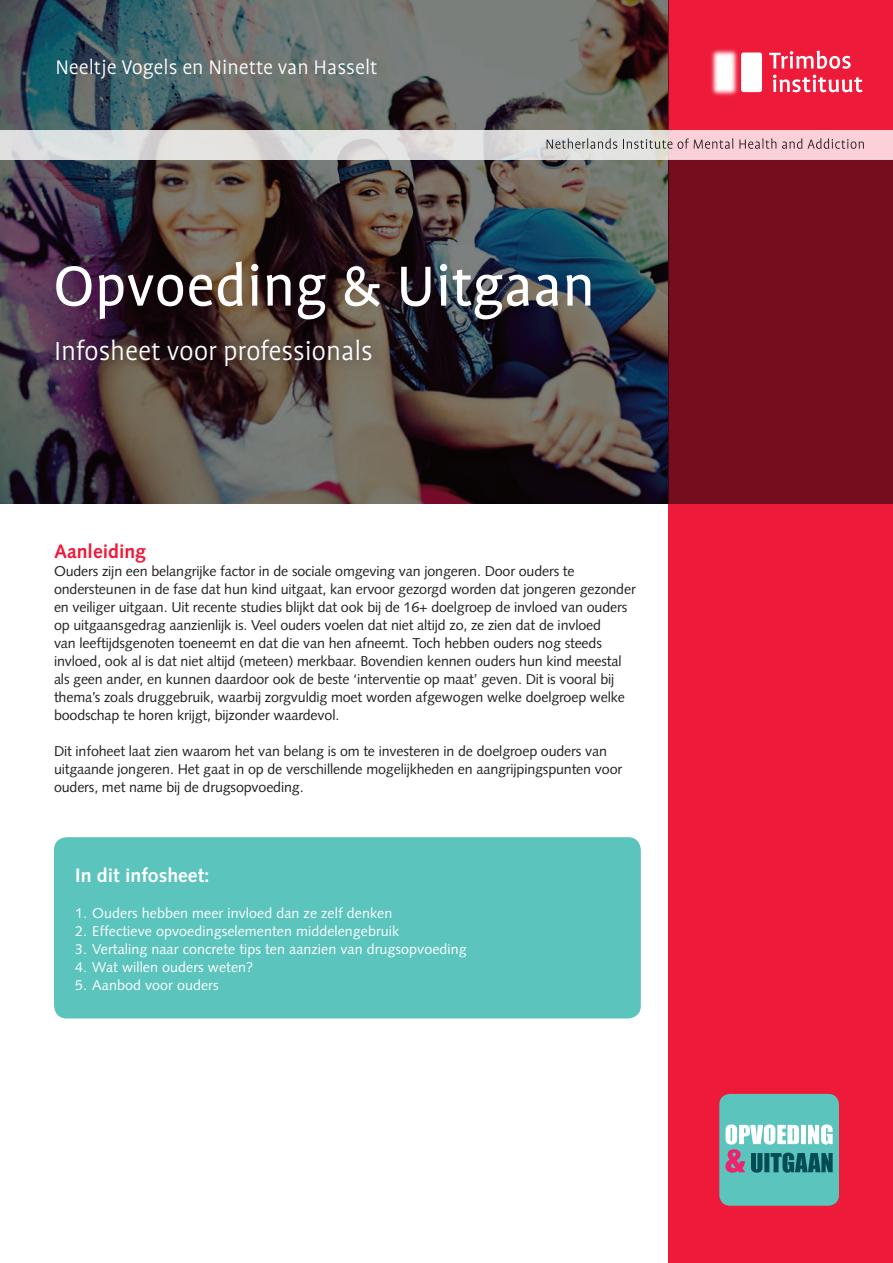
<style>
.page{position:relative;width:893px;height:1263px;background:#fff}
.page>*{position:absolute;margin:0;border:0;box-sizing:border-box;transform-origin:0 0}
.t1{font:64.5px "Profile OT";color:#fff}
.t2{font:300 30px "Profile OT";letter-spacing:-.005em;color:#fff}
.t3{font:300 22.5px "Profile OT";color:#fff}
.t4{font:700 19.5px "Syntax LT Std";color:#fff}
.t5{font:700 19.5px "Syntax LT Std";color:#ed1a3a}
.t6{font:14.25px/18px "Syntax LT Std";letter-spacing:-.01em;color:#231f20}
.t7{font:14.25px "Syntax LT Std";letter-spacing:.005em;color:#fff}
</style>
<div class="page">
<div style="left:668px;top:0;width:225px;height:1263px;background:#ed1a3a"></div>
<div style="left:668px;top:159px;width:225px;height:345px;background:#760d1e"></div>
<img style="left:0;top:0;width:668px;height:504px">
<svg style="left:1px;top:130px;width:892px;height:29px;background:#e3dbdc"></svg>
<svg style="left:547px;top:138px;width:70px;height:11px"></svg>
<svg style="left:623px;top:139px;width:49px;height:10px"></svg>
<svg style="left:678px;top:138px;width:55px;height:11px"></svg>
<svg style="left:739px;top:138px;width:37px;height:11px"></svg>
<svg style="left:782px;top:138px;width:82px;height:11px"></svg>
<svg style="left:773px;top:51px;width:78px;height:18px"></svg>
<svg style="left:773px;top:75px;width:89px;height:17px"></svg>
<img style="left:711px;top:49px;width:62px;height:47px">
<div style="left:43px;top:326px;width:342px;height:52px;background:#231f20;opacity:.75"></div>
<div style="left:54px;top:837px;width:587px;height:181px;background:#5ac4bd;border-radius:13px"></div>
<svg style="left:0;top:130px;width:1px;height:29px"></svg>
<div style="left:719px;top:1094px;width:120px;height:112px;background:#5ac4bd;border-radius:11px"></div>
<svg style="left:725px;top:1124px;width:108px;height:49px"></svg>
<h3 class="t3" style="left:55px;top:55px;width:324px">Neeltje Vogels en Ninette van Hasselt</h3>
<h1 class="t1" style="left:53px;top:252px;width:544px">Opvoeding &amp; Uitgaan</h1>
<h2 class="t2" style="left:54px;top:335px;width:320px">Infosheet voor professionals</h2>
<h3 class="t5" style="left:54px;top:540px;width:94px">Aanleiding</h3>
<p class="t6" style="left:54px;top:562px;width:583px">Ouders zijn een belangrijke factor in de sociale omgeving van jongeren. Door ouders te ondersteunen in de fase dat hun kind uitgaat, kan ervoor gezorgd worden dat jongeren gezonder en veiliger uitgaan. Uit recente studies blijkt dat ook bij de 16+ doelgroep de invloed van ouders op uitgaansgedrag aanzienlijk is. Veel ouders voelen dat niet altijd zo, ze zien dat de invloed<br>van leeftijdsgenoten toeneemt en dat die van hen afneemt. Toch hebben ouders nog steeds invloed, ook al is dat niet altijd (meteen) merkbaar. Bovendien kennen ouders hun kind meestal als geen ander, en kunnen daardoor ook de beste ‘interventie op maat’ geven. Dit is vooral bij thema’s zoals druggebruik, waarbij zorgvuldig moet worden afgewogen welke doelgroep welke boodschap te horen krijgt, bijzonder waardevol.</p>
<p class="t6" style="left:54px;top:742px;width:570px">Dit infoheet laat zien waarom het van belang is om te investeren in de doelgroep ouders van uitgaande jongeren. Het gaat in op de verschillende mogelijkheden en aangrijpingspunten voor ouders, met name bij de drugsopvoeding.</p>
<h3 class="t4" style="left:75px;top:864px;width:136px">In dit infosheet:</h3>
<p class="t7" style="left:75px;top:904px;width:319px">1. Ouders hebben meer invloed dan ze zelf denken</p>
<p class="t7" style="left:75px;top:922px;width:326px">2. Effectieve opvoedingselementen middelengebruik</p>
<p class="t7" style="left:75px;top:940px;width:393px">3. Vertaling naar concrete tips ten aanzien van drugsopvoeding</p>
<p class="t7" style="left:75px;top:958px;width:180px">4. Wat willen ouders weten?</p>
<p class="t7" style="left:75px;top:976px;width:145px">5. Aanbod voor ouders</p>
</div>
